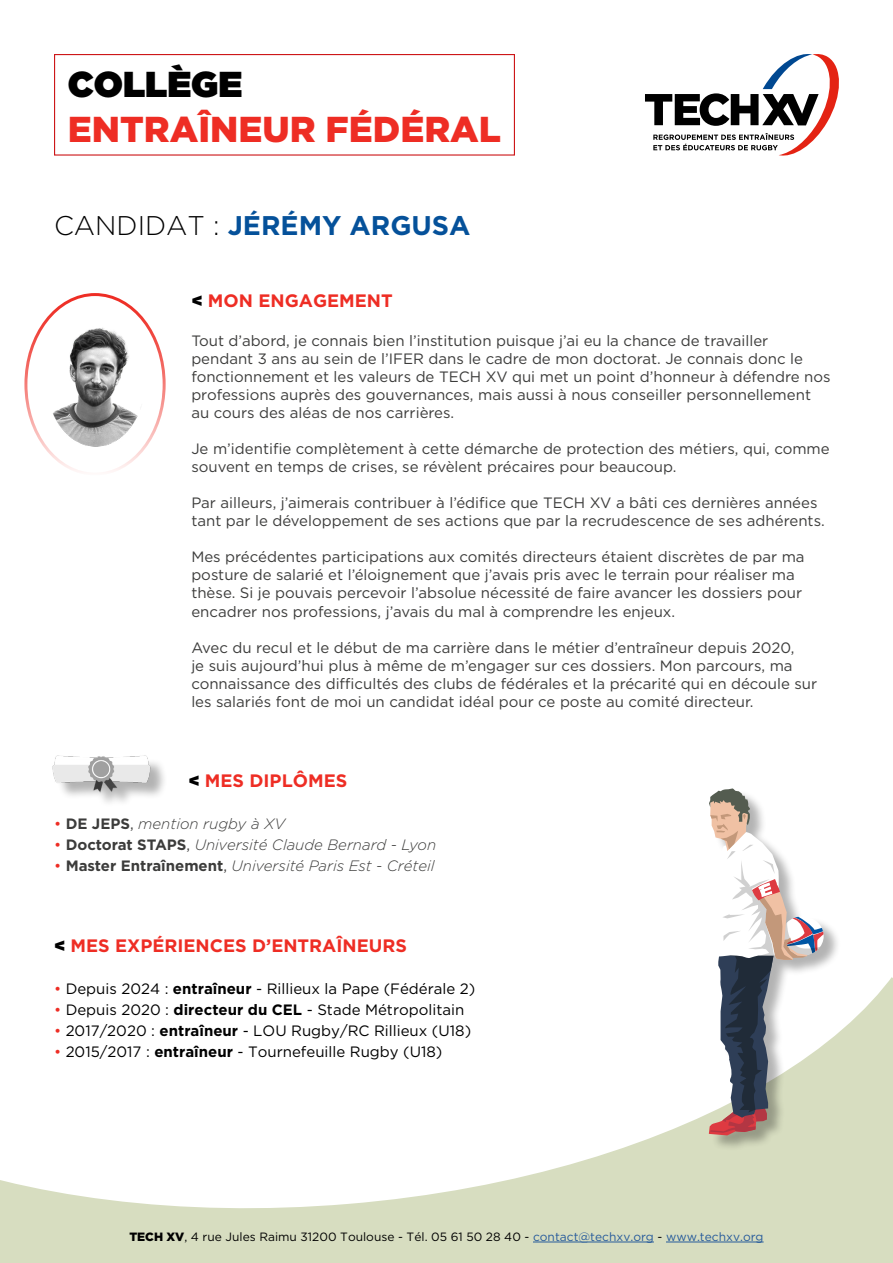
<style>
.page{position:relative;width:893px;height:1263px;background:#fff}
.page>*{position:absolute;margin:0;border:0;box-sizing:border-box;transform-origin:0 0}
.t1{font:900 36px "Gotham";color:#ee2d24}
.t2{font:900 36px "Gotham";color:#000}
.t3{font:700 27px "Gotham";color:#05519a}
.t4{font:700 18px "Gotham";color:#ee2d24}
.t5{font:15px/18px "Gotham";color:#3c3c3b}
.t6{font:15px "Gotham";color:#000}
.t7{font:italic 300 15px "Gotham";color:#3c3c3b}
.t8{font:12px "Gotham";color:#000}
.s1{font-weight:300;color:#000}
.s2{font-weight:900;color:#000}
.s3{font-weight:400;font-style:normal;color:#ee2d24}
.s4{font-weight:700;font-style:normal}
.s5{font-weight:400;font-style:normal}
.s6{color:#ee2d24}
.s7{font-weight:700}
.s8{font-weight:900}
.s9{color:#275b9b}
</style>
<div class="page">
<div style="left:0;top:1232px;width:893px;height:31px;background:#d7ddc0"></div>
<svg style="left:0;top:977px;width:893px;height:255px"></svg>
<svg style="left:645px;top:54px;width:194px;height:102px"></svg>
<hr style="left:533px;top:1242px;width:121px;height:1px;background:#275b9b">
<hr style="left:666px;top:1242px;width:98px;height:1px;background:#275b9b">
<div style="left:54px;top:54px;width:461px;height:102px;border:1px solid #cd1719"></div>
<div style="left:24px;top:293px;width:142px;height:183px;border:3px solid #ee2d24;border-radius:50%"></div>
<img style="left:33px;top:319px;width:111px;height:137px">
<div style="left:711px;top:789px;width:130px;height:363px;background:#000;opacity:.3"></div>
<svg style="left:709px;top:788px;width:115px;height:347px"></svg>
<img style="left:52px;top:755px;width:111px;height:48px">
<h1 class="t2" style="left:68px;top:58px;width:176px">COLLÈGE</h1>
<h1 class="t1" style="left:68px;top:104px;width:435px">ENTRAÎNEUR FÉDÉRAL</h1>
<h2 class="t3" style="left:54px;top:208px;width:418px"><span class="s1">CANDIDAT :</span> JÉRÉMY ARGUSA</h2>
<p class="t4" style="left:191px;top:289px;width:203px"><span class="s2">&lt;</span> MON ENGAGEMENT</p>
<p class="t5" style="left:191px;top:332px;width:641px">Tout d’abord, je connais bien l’institution puisque j’ai eu la chance de travailler pendant 3 ans au sein de l’IFER dans le cadre de mon doctorat. Je connais donc le fonctionnement et les valeurs de TECH XV qui met un point d’honneur à défendre nos professions auprès des gouvernances, mais aussi à nous conseiller personnellement au cours des aléas de nos carrières.</p>
<p class="t5" style="left:191px;top:440px;width:640px">Je m’identifie complètement à cette démarche de protection des métiers, qui, comme souvent en temps de crises, se révèlent précaires pour beaucoup.</p>
<p class="t5" style="left:191px;top:494px;width:635px">Par ailleurs, j’aimerais contribuer à l’édifice que TECH XV a bâti ces dernières années tant par le développement de ses actions que par la recrudescence de ses adhérents.</p>
<p class="t5" style="left:191px;top:548px;width:615px">Mes précédentes participations aux comités directeurs étaient discrètes de par ma posture de salarié et l’éloignement que j’avais pris avec le terrain pour réaliser ma thèse. Si je pouvais percevoir l’absolue nécessité de faire avancer les dossiers pour encadrer nos professions, j’avais du mal à comprendre les enjeux.</p>
<p class="t5" style="left:191px;top:638px;width:627px">Avec du recul et le début de ma carrière dans le métier d’entraîneur depuis 2020,<br>je suis aujourd’hui plus à même de m’engager sur ces dossiers. Mon parcours, ma connaissance des difficultés des clubs de fédérales et la précarité qui en découle sur les salariés font de moi un candidat idéal pour ce poste au comité directeur.</p>
<p class="t4" style="left:188px;top:769px;width:160px"><span class="s2">&lt;</span> MES DIPLÔMES</p>
<p class="t7" style="left:54px;top:814px;width:233px"><span class="s3">•</span> <span class="s4">DE JEPS</span><span class="s5">,</span> mention rugby à XV</p>
<p class="t7" style="left:54px;top:835px;width:384px"><span class="s3">•</span> <span class="s4">Doctorat STAPS</span><span class="s5">,</span> Université Claude Bernard - Lyon</p>
<p class="t7" style="left:54px;top:856px;width:382px"><span class="s3">•</span> <span class="s4">Master Entraînement</span><span class="s5">,</span> Université Paris Est - Créteil</p>
<p class="t4" style="left:54px;top:934px;width:354px"><span class="s2">&lt;</span> MES EXPÉRIENCES D’ENTRAÎNEURS</p>
<p class="t6" style="left:54px;top:979px;width:423px"><span class="s6">•</span> Depuis 2024 : <span class="s7">entraîneur</span> - Rillieux la Pape (Fédérale 2)</p>
<p class="t6" style="left:54px;top:1000px;width:412px"><span class="s6">•</span> Depuis 2020 : <span class="s7">directeur du CEL</span> - Stade Métropolitain</p>
<p class="t6" style="left:54px;top:1021px;width:419px"><span class="s6">•</span> 2017/2020 : <span class="s7">entraîneur</span> - LOU Rugby/RC Rillieux (U18)</p>
<p class="t6" style="left:54px;top:1042px;width:390px"><span class="s6">•</span> 2015/2017 : <span class="s7">entraîneur</span> - Tournefeuille Rugby (U18)</p>
<p class="t8" style="left:129px;top:1229px;width:636px"><span class="s8">TECH XV</span>, 4 rue Jules Raimu 31200 Toulouse - Tél. 05 61 50 28 40 - <span class="s9">contact@techxv.org</span> - <span class="s9">www.techxv.org</span></p>
</div>
